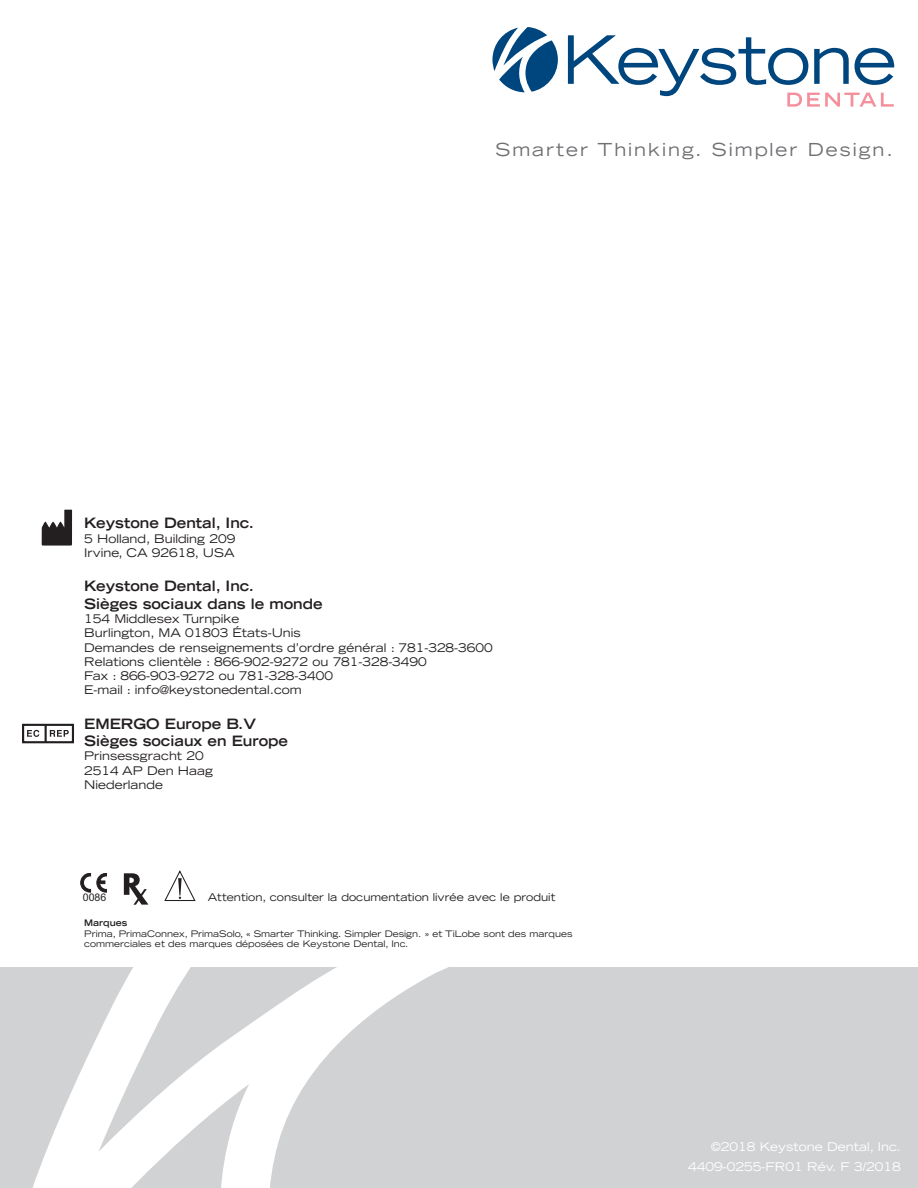
<style>
.page{position:relative;width:918px;height:1188px;background:#fff}
.page>*{position:absolute;margin:0;border:0;box-sizing:border-box;transform-origin:0 0}
.t1{font:expanded 18px "Trade Gothic LT Std";letter-spacing:.11em;color:#6f7073}
.t2{font:700 expanded 14.25px/17.1px "Trade Gothic LT Std";color:#231f20}
.t3{font:expanded 12px/19.5px "Trade Gothic LT Std";color:#fff;text-align:right}
.t4{font:expanded 11.85px/14.2px "Trade Gothic LT Std";color:#231f20}
.t5{font:expanded 10.8px "Trade Gothic LT Std";color:#231f20}
.t6{font:10.5px "Arial";color:#231f20}
.t7{font:expanded 9px/10.8px "Trade Gothic LT Std";color:#231f20}
.t8{font:700 expanded 9px "Trade Gothic LT Std";color:#231f20}
</style>
<div class="page">
<div style="left:0;top:968px;width:918px;height:220px;background:#d1d2d4"></div>
<svg style="left:30px;top:967px;width:441px;height:221px"></svg>
<svg style="left:492px;top:27px;width:66px;height:65px"></svg>
<svg style="left:568px;top:35px;width:326px;height:72px"></svg>
<svg style="left:81px;top:873px;width:10px;height:19px"></svg>
<svg style="left:97px;top:873px;width:10px;height:19px"></svg>
<svg style="left:124px;top:873px;width:24px;height:32px"></svg>
<svg style="left:164px;top:870px;width:32px;height:31px"></svg>
<svg style="left:42px;top:510px;width:30px;height:36px"></svg>
<div style="left:22px;top:724px;width:52px;height:19px;background:#fff;border:2px solid #231f20"></div>
<svg style="left:27px;top:730px;width:12px;height:7px"></svg>
<svg style="left:45px;top:725px;width:24px;height:17px"></svg>
<h1 class="t1" style="left:495px;top:138px;width:399px">Smarter Thinking. Simpler Design.</h1>
<p class="t2" style="left:84px;top:514px;width:171px">Keystone Dental, Inc.</p>
<p class="t4" style="left:84px;top:531px;width:153px">5 Holland, Building 209<br>Irvine, CA 92618, USA</p>
<p class="t2" style="left:84px;top:577px;width:240px">Keystone Dental, Inc.<br>Sièges sociaux dans le monde</p>
<p class="t4" style="left:84px;top:611px;width:410px">154 Middlesex Turnpike<br>Burlington, MA 01803 États-Unis<br>Demandes de renseignements d’ordre général : 781-328-3600<br>Relations clientèle : 866-902-9272 ou 781-328-3490<br>Fax : 866-903-9272 ou 781-328-3400<br>E-mail : info@keystonedental.com</p>
<p class="t2" style="left:84px;top:715px;width:205px">EMERGO Europe B.V<br>Sièges sociaux en Europe</p>
<p class="t4" style="left:84px;top:749px;width:130px">Prinsessgracht 20<br>2514 AP Den Haag<br>Niederlande</p>
<p class="t6" style="left:83px;top:891px;width:25px">0086</p>
<p class="t5" style="left:208px;top:890px;width:349px">Attention, consulter la documentation livrée avec le produit</p>
<p class="t8" style="left:84px;top:917px;width:45px">Marques</p>
<p class="t7" style="left:84px;top:928px;width:490px">Prima, PrimaConnex, PrimaSolo, « Smarter Thinking. Simpler Design. » et TiLobe sont des marques commerciales et des marques déposées de Keystone Dental, Inc.</p>
<p class="t3" style="left:688px;top:1137px;width:214px">©2018 Keystone Dental, Inc.<br>4409-0255-FR01 Rév. F 3/2018</p>
</div>
